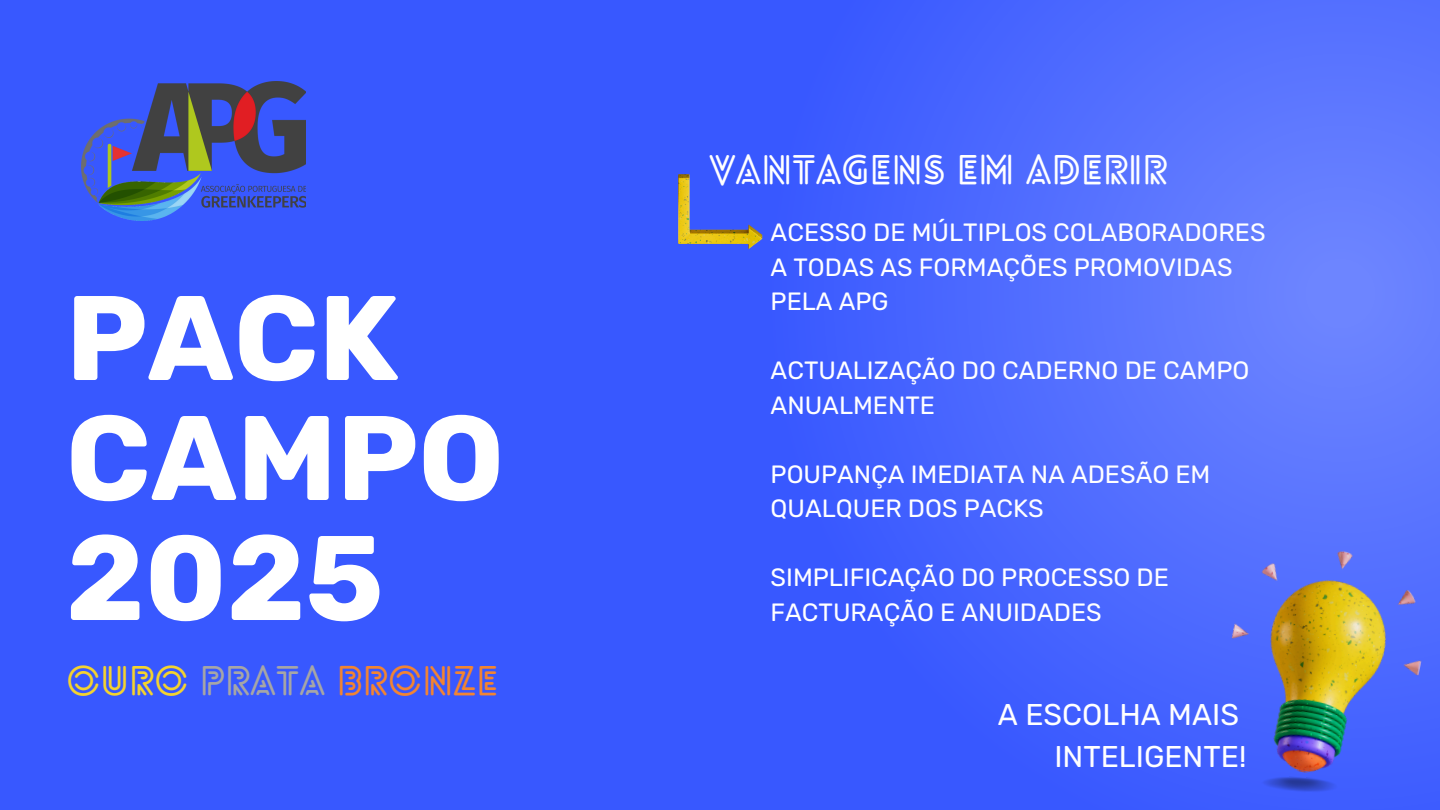
<style>
.page{position:relative;width:1440px;height:810px;background:#3858ff}
.page>*{position:absolute;margin:0;border:0;box-sizing:border-box;transform-origin:0 0}
.t1{font:700 120px/120px "Rubik";color:#fff}
.t2{font:700 40px "Lovelo Line";color:#fff}
.t3{font:700 40px "Lovelo Line";color:#f28432}
.t4{font:30px/42px "Rubik";color:#fff;text-align:right}
.t5{font:25px/34.5px "Rubik";color:#fff}
.s1{color:#f4d32f}
.s2{color:#a6a6a6}
</style>
<div class="page">
<svg style="left:748px;top:0;width:692px;height:742px"></svg>
<img style="left:1302px;top:791px;width:16px;height:1px">
<img style="left:1209px;top:533px;width:231px;height:258px">
<img style="left:678px;top:175px;width:84px;height:73px">
<img style="left:81px;top:81px;width:225px;height:139px">
<p class="t1" style="left:66px;top:279px;width:440px">PACK<br>CAMPO<br>2025</p>
<p class="t3" style="left:66px;top:665px;width:434px"><span class="s1">OURO</span> <span class="s2">PRATA</span> BRONZE</p>
<p class="t2" style="left:710px;top:154px;width:459px">VANTAGENS EM ADERIR</p>
<p class="t5" style="left:771px;top:215px;width:496px">ACESSO DE MÚLTIPLOS COLABORADORES</p>
<p class="t5" style="left:771px;top:250px;width:464px">A TODAS AS FORMAÇÕES PROMOVIDAS<br>PELA APG</p>
<p class="t5" style="left:771px;top:353px;width:480px">ACTUALIZAÇÃO DO CADERNO DE CAMPO<br>ANUALMENTE</p>
<p class="t5" style="left:771px;top:457px;width:441px">POUPANÇA IMEDIATA NA ADESÃO EM<br>QUALQUER DOS PACKS</p>
<p class="t5" style="left:771px;top:560px;width:400px">SIMPLIFICAÇÃO DO PROCESSO DE<br>FACTURAÇÃO E ANUIDADES</p>
<h2 class="t4" style="left:998px;top:693px;width:250px">A ESCOLHA MAIS<br>INTELIGENTE!</h2>
</div>
